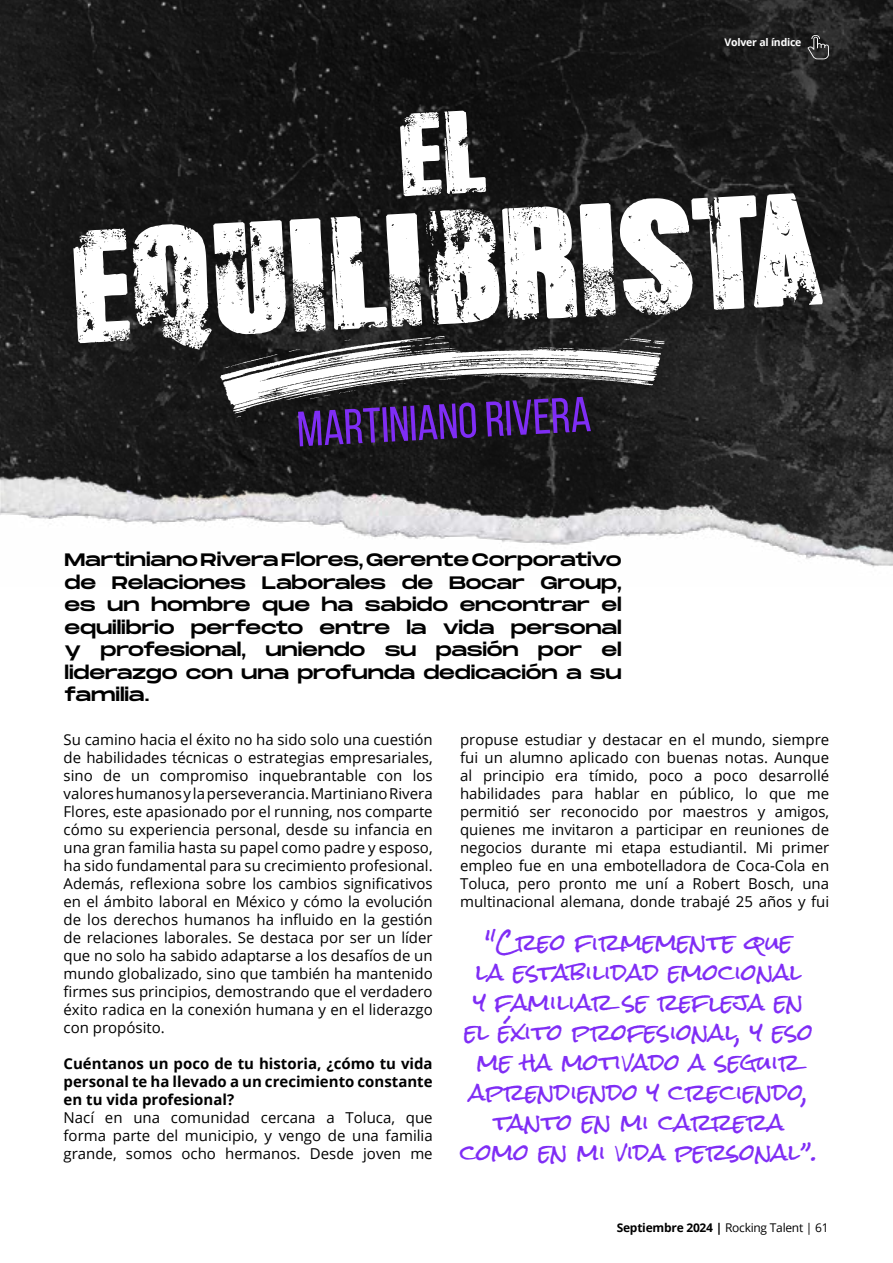
<style>
.page{position:relative;width:893px;height:1263px;background:#fff}
.page>*{position:absolute;margin:0;border:0;box-sizing:border-box;transform-origin:0 0}
.t1{font:22.5px/30px "Rock Salt";color:#7f2df5;text-align:center}
.t2{font:18px/22.5px "Monument Extended";letter-spacing:-.01em;color:#000;text-align:justify}
.t3{font:15px/18px "Open Sans";color:#000;text-align:justify}
.t4{font:700 15px/18px "Open Sans";color:#000;text-align:justify}
.t5{font:12px "Open Sans";letter-spacing:-.02em;color:#000}
.t6{font:700 10.5px "Open Sans";letter-spacing:-.02em;color:#fff}
.s1{font-weight:700}
</style>
<div class="page">
<img style="left:0;top:0;width:893px;height:446px">
<img style="left:0;top:446px;width:893px;height:121px">
<svg style="left:73px;top:193px;width:750px;height:157px"></svg>
<svg style="left:400px;top:111px;width:86px;height:85px"></svg>
<svg style="left:220px;top:336px;width:445px;height:110px"></svg>
<svg style="left:807px;top:35px;width:22px;height:24px"></svg>
<p class="t6" style="left:725px;top:35px;width:78px">Volver al índice</p>
<p class="t2" style="left:65px;top:548px;width:559px">Martiniano Rivera Flores, Gerente Corporativo de Relaciones Laborales de Bocar Group, es un hombre que ha sabido encontrar el equilibrio perfecto entre la vida personal y profesional, uniendo su pasión por el liderazgo con una profunda dedicación a su familia.</p>
<p class="t3" style="left:64px;top:730px;width:371px">Su camino hacia el éxito no ha sido solo una cuestión de habilidades técnicas o estrategias empresariales, sino de un compromiso inquebrantable con los valores humanos y la perseverancia. Martiniano Rivera Flores, este apasionado por el running, nos comparte cómo su experiencia personal, desde su infancia en una gran familia hasta su papel como padre y esposo, ha sido fundamental para su crecimiento profesional.<br>Además, reflexiona sobre los cambios significativos en el ámbito laboral en México y cómo la evolución de los derechos humanos ha influido en la gestión de relaciones laborales. Se destaca por ser un líder que no solo ha sabido adaptarse a los desafíos de un mundo globalizado, sino que también ha mantenido firmes sus principios, demostrando que el verdadero éxito radica en la conexión humana y en el liderazgo con propósito.</p>
<p class="t4" style="left:64px;top:1054px;width:371px">Cuéntanos un poco de tu historia, ¿cómo tu vida personal te ha llevado a un crecimiento constante en tu vida profesional?</p>
<p class="t3" style="left:64px;top:1108px;width:371px">Nací en una comunidad cercana a Toluca, que forma parte del municipio, y vengo de una familia grande, somos ocho hermanos. Desde joven me</p>
<p class="t3" style="left:460px;top:730px;width:371px">propuse estudiar y destacar en el mundo, siempre fui un alumno aplicado con buenas notas. Aunque al principio era tímido, poco a poco desarrollé habilidades para hablar en público, lo que me permitió ser reconocido por maestros y amigos, quienes me invitaron a participar en reuniones de negocios durante mi etapa estudiantil. Mi primer empleo fue en una embotelladora de Coca-Cola en Toluca, pero pronto me uní a Robert Bosch, una multinacional alemana, donde trabajé 25 años y fui</p>
<h1 class="t1" style="left:460px;top:928px;width:359px">"CREO FIRMEMENTE QUE<br>LA ESTABILIDAD EMOCIONAL<br>Y FAMILIAR SE REFLEJA EN<br>EL ÉXITO PROFESIONAL, Y ESO<br>ME HA MOTIVADO A SEGUIR<br>APRENDIENDO Y CRECIENDO,<br>TANTO EN MI CARRERA<br>COMO EN MI VIDA PERSONAL”.</h1>
<p class="t5" style="left:617px;top:1220px;width:213px"><span class="s1">Septiembre 2024 |</span> Rocking Talent | 61</p>
</div>
